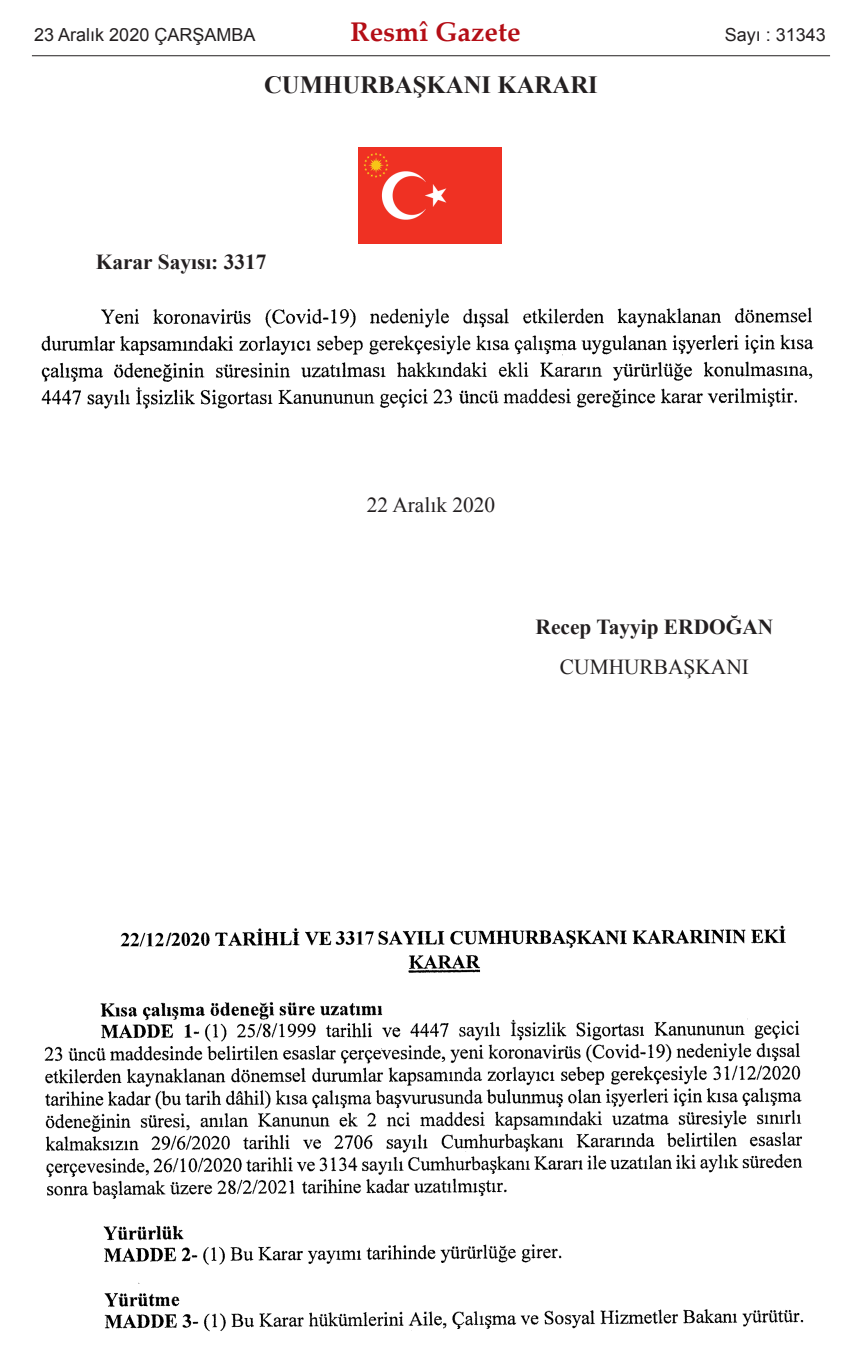
<style>
.page{position:relative;width:862px;height:1365px;background:#fff}
.page>*{position:absolute;margin:0;border:0;box-sizing:border-box;transform-origin:0 0}
.t1{font:700 27px "Palatino Linotype";color:#b40e16}
.t2{font:700 24.75px "Times New Roman";color:#231f20}
.t3{font:700 21.38px "Times New Roman";color:#231f20}
.t4{font:21.38px "Times New Roman";color:#231f20}
.t5{font:18px "Arial";color:#231f20}
</style>
<div class="page">
<img style="left:358px;top:148px;width:143px;height:95px">
<img style="left:41px;top:307px;width:773px;height:102px">
<img style="left:44px;top:925px;width:760px;height:407px">
<hr style="left:32px;top:55px;width:797px;height:1px;background:#231f20">
<p class="t5" style="left:34px;top:25px;width:223px">23 Aralık 2020 ÇARŞAMBA</p>
<p class="t1" style="left:350px;top:21px;width:171px">Resmî Gazete</p>
<p class="t5" style="left:724px;top:25px;width:103px">Sayı : 31343</p>
<p class="t2" style="left:264px;top:71px;width:335px">CUMHURBAŞKANI KARARI</p>
<p class="t3" style="left:96px;top:250px;width:172px">Karar Sayısı: 3317</p>
<p class="t4" style="left:366px;top:493px;width:130px">22 Aralık 2020</p>
<p class="t3" style="left:535px;top:615px;width:239px">Recep Tayyip ERDOĞAN</p>
<p class="t4" style="left:559px;top:655px;width:190px">CUMHURBAŞKANI</p>
</div>
